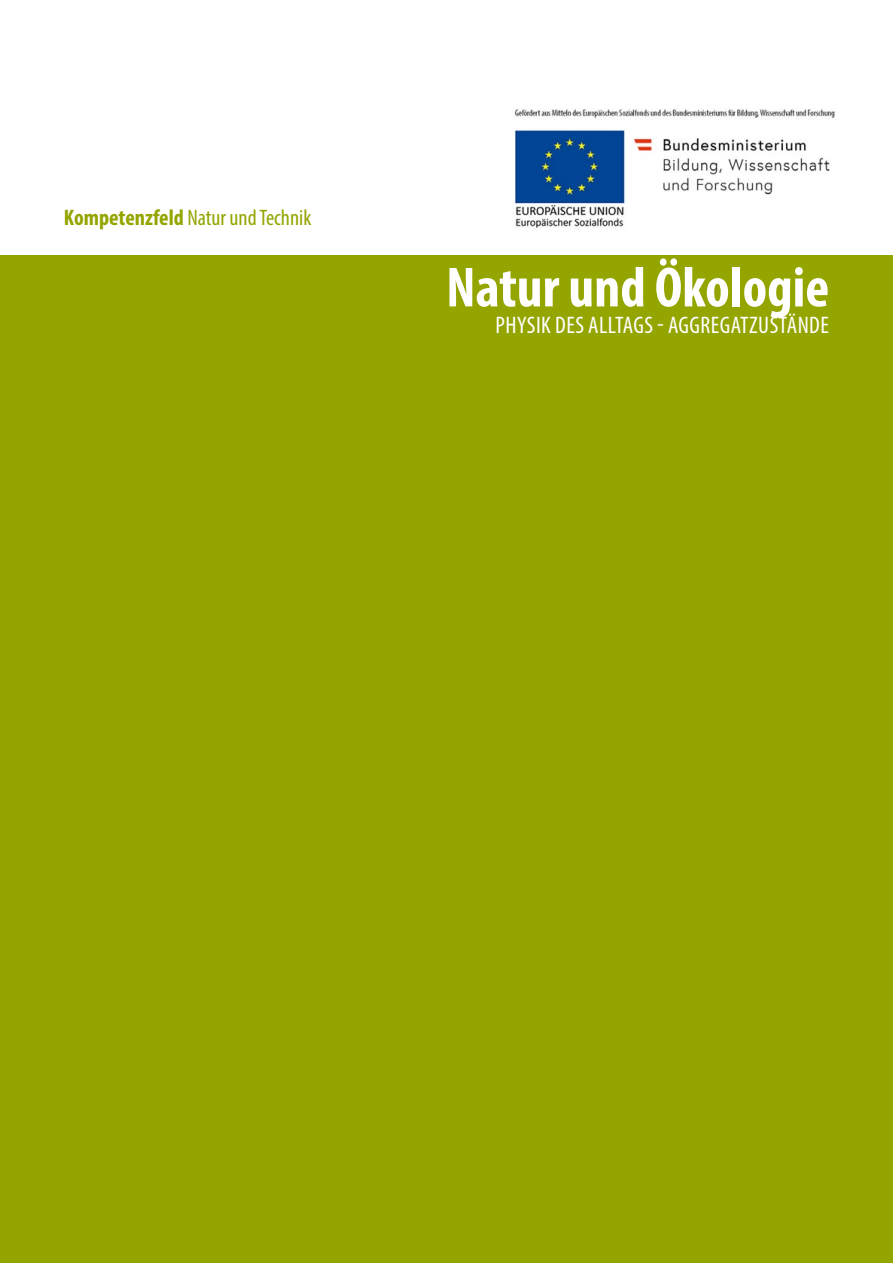
<style>
.page{position:relative;width:893px;height:1263px;background:#fff}
.page>*{position:absolute;margin:0;border:0;box-sizing:border-box;transform-origin:0 0}
.t1{font:700 condensed 57px "Myriad Pro";color:#fff}
.t2{font:condensed 24px "Myriad Pro";letter-spacing:.02em;color:#fff}
.t3{font:condensed 22.5px "Myriad Pro";color:#94a500}
.s1{font-weight:700}
</style>
<div class="page">
<div style="left:0;top:255px;width:893px;height:1008px;background:#94a500"></div>
<img style="left:514px;top:109px;width:321px;height:119px">
<p class="t3" style="left:64px;top:204px;width:249px"><span class="s1">Kompetenzfeld</span> NATUR UND TECHNIK</p>
<p class="t1" style="left:446px;top:252px;width:384px">Natur und Ökologie</p>
<p class="t2" style="left:495px;top:311px;width:335px">PHYSIK DES ALLTAGS - AGGREGATZUSTÄNDE</p>
</div>
